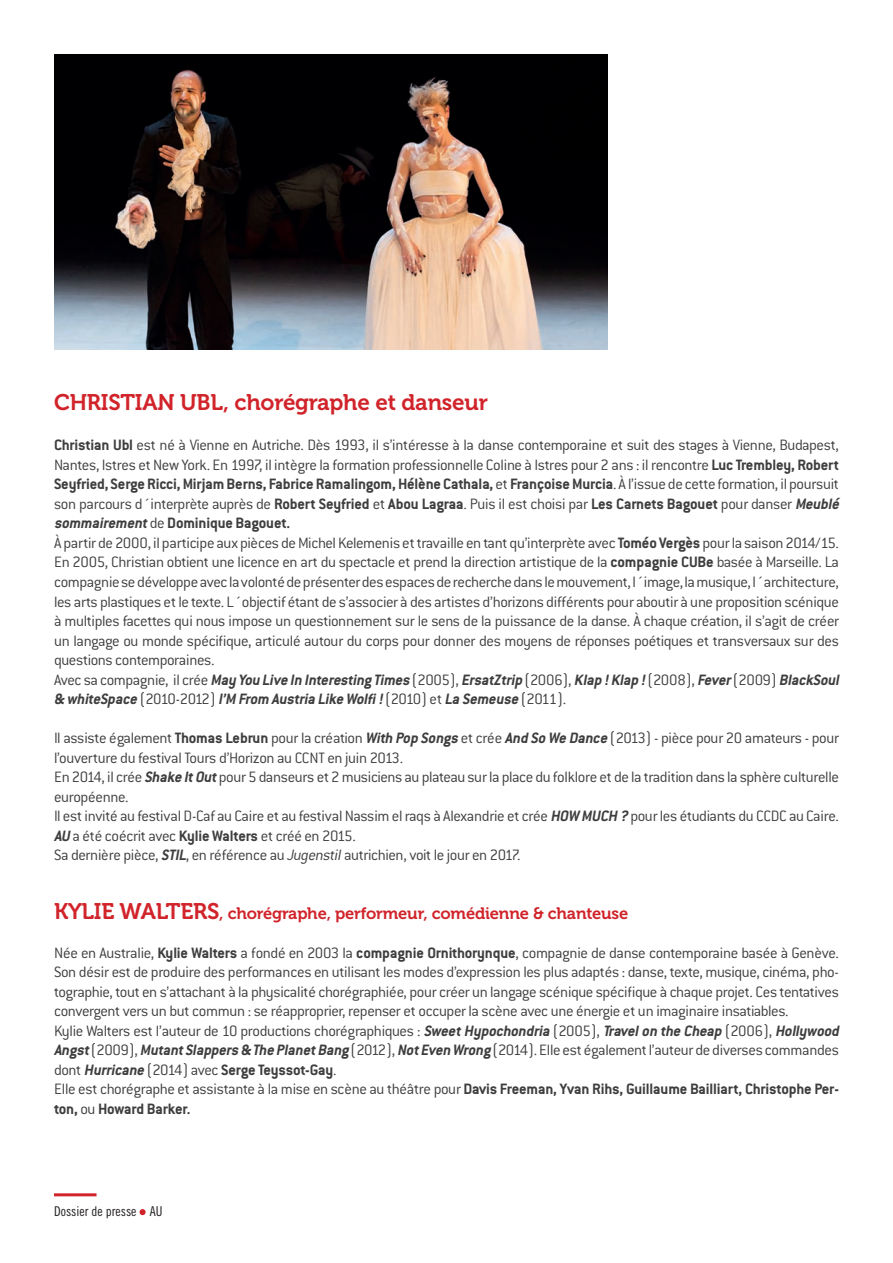
<style>
.page{position:relative;width:893px;height:1263px;background:#fff}
.page>*{position:absolute;margin:0;border:0;box-sizing:border-box;transform-origin:0 0}
.t1{font:22.5px "Museo 700";letter-spacing:-.01em;color:#d1232a}
.t2{font:300 16.5px/19.5px "Conduit ITC";letter-spacing:-.025em;color:#3e3e3f}
.t3{font:16.5px "Museo 700";letter-spacing:-.01em;color:#d1232a}
.t4{font:13.5px "Trade Gothic Cond Eighteen";color:#231f20}
.s1{font-weight:700}
.s2{font-weight:700;font-style:italic}
.s3{font-style:italic}
.s4{font-size:22.5px}
</style>
<div class="page">
<img style="left:54px;top:54px;width:554px;height:296px">
<svg style="left:140px;top:1209px;width:6px;height:6px"></svg>
<hr style="left:54px;top:1193px;width:43px;height:3px;background:#d1232a">
<h1 class="t1" style="left:54px;top:390px;width:435px">ChrISTIaN Ubl, chorégraphe et danseur</h1>
<p class="t2" style="left:54px;top:436px;width:790px"><span class="s1">Christian Ubl</span> est né à Vienne en Autriche. Dès 1993, il s’intéresse à la danse contemporaine et suit des stages à Vienne, Budapest, Nantes, Istres et New York. En 1997, il intègre la formation professionnelle Coline à Istres pour 2 ans : il rencontre <span class="s1">Luc Trembley, Robert Seyfried, Serge Ricci, Mirjam Berns, Fabrice Ramalingom, Hélène Cathala,</span> et <span class="s1">Françoise Murcia</span>. À l’issue de cette formation, il poursuit son parcours d´interprète auprès de <span class="s1">Robert Seyfried</span> et <span class="s1">Abou Lagraa</span>. Puis il est choisi par <span class="s1">Les Carnets Bagouet</span> pour danser <span class="s2">Meublé sommairement</span>de <span class="s1">Dominique Bagouet.<br></span>À partir de 2000, il participe aux pièces de Michel Kelemenis et travaille en tant qu’interprète avec <span class="s1">Toméo Vergès</span> pour la saison 2014/15.<br>En 2005, Christian obtient une licence en art du spectacle et prend la direction artistique de la <span class="s1">compagnie CUBe</span> basée à Marseille. La compagnie se développe avec la volonté de présenter des espaces de recherche dans le mouvement, l´image, la musique, l´architecture, les arts plastiques et le texte. L´objectif étant de s’associer à des artistes d’horizons différents pour aboutir à une proposition scénique à multiples facettes qui nous impose un questionnement sur le sens de la puissance de la danse. À chaque création, il s’agit de créer un langage ou monde spécifique, articulé autour du corps pour donner des moyens de réponses poétiques et transversaux sur des questions contemporaines.<br>Av e c s a c o m p a g n i e , i l c r é e <span class="s2">May You Live In Interesting Times</span> ( 2 0 0 5 ) , <span class="s2">ErsatZtrip</span> ( 2 0 0 6 ) , <span class="s2">Klap !Klap !</span>( 2 0 0 8 ) , <span class="s2">Fever</span>( 2 0 0 9 ) <span class="s2">BlackSoul &amp; whiteSpace</span> ( 2 010 - 2 012 ) <span class="s2">I’M From Austria Like Wolfi !</span>( 2 010 ) e t <span class="s2">La Semeuse</span> ( 2 011 ) .</p>
<p class="t2" style="left:54px;top:728px;width:786px">Il assiste également <span class="s1">Thomas Lebrun</span> pour la création <span class="s2">With Pop Songs</span> et crée <span class="s2">And So We Dance</span> (2013) - pièce pour 20 amateurs - pour l’ouverture du festival Tours d’Horizon au CCNT en juin 2013.<br>En 2014, il crée <span class="s2">Shake ItOut</span>pour 5 danseurs et 2 musiciens au plateau sur la place du folklore et de la tradition dans la sphère culturelle européenne.<br>Il est invité au festival D-Caf au Caire et au festival Nassim el raqs à Alexandrie et crée <span class="s2">HOW MUCH ?</span> pour les étudiants du CCDC au Caire.<br><span class="s2">AU</span> a été coécrit avec <span class="s1">Kylie Walters</span> et créé en 2015.<br>Sa dernière pièce, <span class="s2">STIL</span>, en référence au <span class="s3">Jugenstil</span> autrichien, voit le jour en 2017.</p>
<p class="t3" style="left:54px;top:904px;width:576px"><span class="s4">KYlIE WalTErS</span>, chorégraphe, performeur, comédienne &amp; chanteuse</p>
<p class="t2" style="left:54px;top:943px;width:790px">Née en Australie, <span class="s1">Kylie Walters</span> a fondé en 2003 la <span class="s1">compagnie Ornithorynque</span>, compagnie de danse contemporaine basée à Genève.<br>Son désir est de produire des performances en utilisant les modes d’expression les plus adaptés : danse, texte, musique, cinéma, pho&shy;tographie, tout en s’attachant à la physicalité chorégraphiée, pour créer un langage scénique spécifique à chaque projet. Ces tentatives convergent vers un but commun : se réapproprier, repenser et occuper la scène avec une énergie et un imaginaire insatiables.<br>Kylie Walters est l’auteur de 10 productions chorégraphiques : <span class="s2">SweetHypochondria</span> (2005), <span class="s2">Travelon the Cheap</span> (2006), <span class="s2">Hollywood Angst</span>(2009), <span class="s2">MutantSlappers &amp; The PlanetBang</span> (2012), <span class="s2">NotEven Wrong</span> (2014). Elle est également l’auteur de diverses commandes dont <span class="s2">Hurricane</span> (2014) avec <span class="s1">Serge Teyssot-Gay</span>.<br>Elle est chorégraphe et assistante à la mise en scène au théâtre pour <span class="s1">Davis Freeman, Yvan Rihs, Guillaume Bailliart, Christophe Per&shy;ton,</span> ou <span class="s1">Howard Barker.</span></p>
<p class="t4" style="left:54px;top:1203px;width:110px">Dossier de presse AU</p>
</div>
